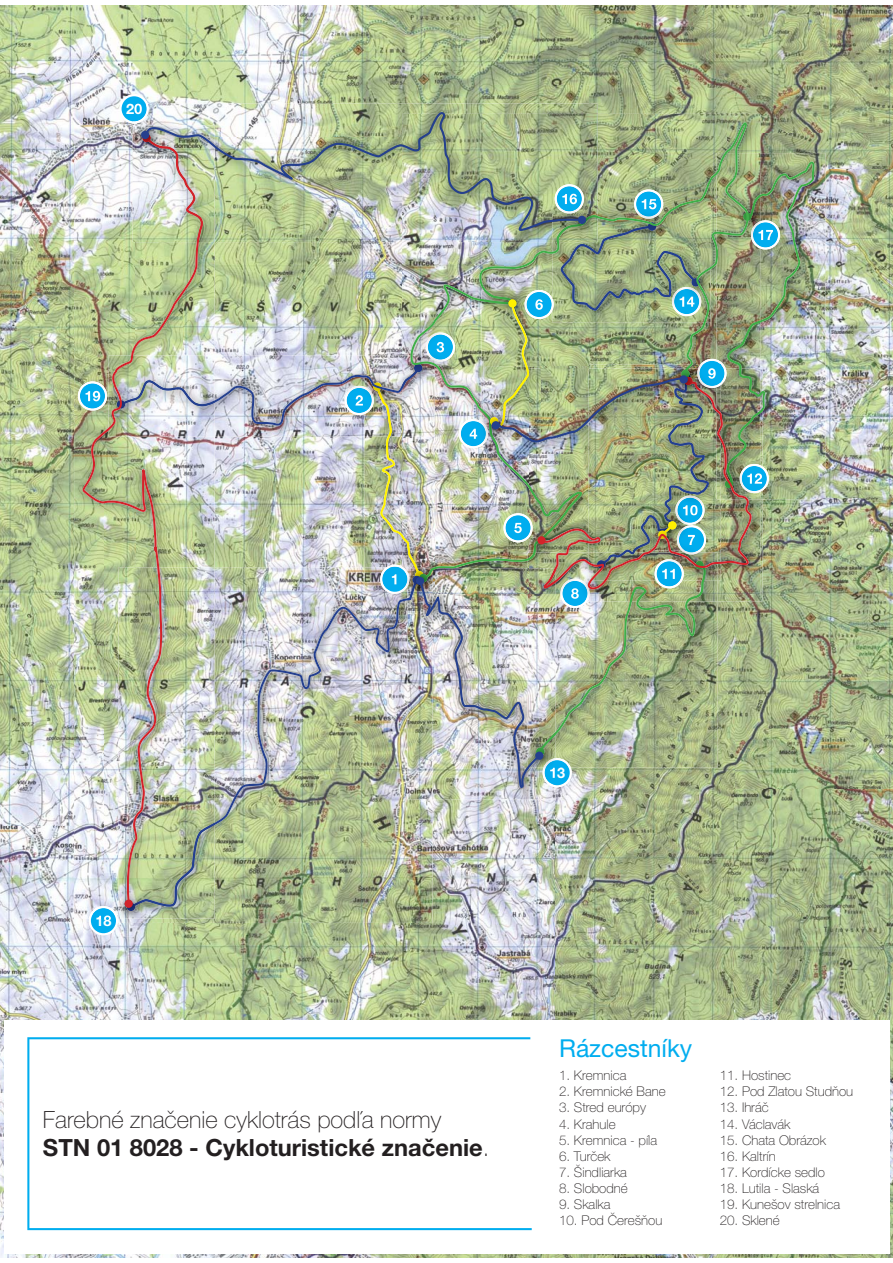
<style>
.page{position:relative;width:893px;height:1263px;background:#fff}
.page>*{position:absolute;margin:0;border:0;box-sizing:border-box;transform-origin:0 0}
.t1{font:24.75px "Helvetica Neue LT Pro";color:#00adef}
.t2{font:100 23.7px/28.5px "Helvetica Neue LT Pro";color:#231f20}
.t3{font:700 14.4px "Helvetica Neue LT Pro";color:#fff}
.t4{font:100 13.35px "Helvetica Neue LT Pro";color:#231f20}
.s1{font-weight:700}
</style>
<div class="page">
<img style="left:0;top:5px;width:83px;height:384px">
<img style="left:83px;top:5px;width:507px;height:120px">
<img style="left:590px;top:5px;width:303px;height:128px">
<img style="left:760px;top:133px;width:133px;height:37px">
<img style="left:825px;top:170px;width:68px;height:328px">
<img style="left:0;top:389px;width:74px;height:437px">
<img style="left:735px;top:498px;width:158px;height:760px">
<img style="left:699px;top:788px;width:36px;height:470px">
<img style="left:554px;top:788px;width:145px;height:470px">
<img style="left:409px;top:799px;width:145px;height:459px">
<img style="left:0;top:826px;width:83px;height:432px">
<img style="left:83px;top:919px;width:326px;height:339px">
<svg style="left:89px;top:919px;width:29px;height:16px"></svg>
<div style="left:4px;top:1020px;width:885px;height:234px;background:#fff"></div>
<img style="left:760px;top:153px;width:65px;height:346px">
<img style="left:597px;top:114px;width:130px;height:8px">
<img style="left:727px;top:114px;width:33px;height:39px">
<img style="left:597px;top:122px;width:152px;height:40px">
<img style="left:188px;top:799px;width:244px;height:124px">
<img style="left:118px;top:919px;width:70px;height:4px">
<img style="left:215px;top:788px;width:203px;height:120px">
<img style="left:407px;top:788px;width:148px;height:11px">
<img style="left:74px;top:125px;width:59px;height:325px">
<img style="left:74px;top:450px;width:30px;height:469px">
<img style="left:78px;top:381px;width:4px;height:30px">
<img style="left:89px;top:906px;width:29px;height:13px">
<img style="left:96px;top:916px;width:15px;height:3px">
<img style="left:118px;top:788px;width:97px;height:131px">
<img style="left:135px;top:823px;width:80px;height:84px">
<svg style="left:127px;top:905px;width:8px;height:6px"></svg>
<img style="left:82px;top:137px;width:121px;height:768px">
<div style="left:125px;top:900px;width:8px;height:8px;background:#d2232a;border-radius:50%"></div>
<img style="left:133px;top:104px;width:464px;height:21px">
<svg style="left:119px;top:94px;width:30px;height:29px"></svg>
<img style="left:583px;top:114px;width:14px;height:48px">
<img style="left:133px;top:125px;width:11px;height:37px">
<img style="left:144px;top:112px;width:439px;height:50px">
<div style="left:141px;top:131px;width:8px;height:8px;background:#25408e;border-radius:50%"></div>
<img style="left:117px;top:162px;width:697px;height:626px">
<div style="left:492px;top:421px;width:8px;height:8px;background:#25408e;border-radius:50%"></div>
<div style="left:680px;top:375px;width:8px;height:9px;background:#25408e;border-radius:50%"></div>
<svg style="left:27px;top:1037px;width:505px;height:193px"></svg>
<p class="t3" style="left:126px;top:102px;width:18px">20</p>
<p class="t3" style="left:95px;top:913px;width:18px">18</p>
<h2 class="t2" style="left:43px;top:1108px;width:448px">Farebné značenie cyklotrás podľa normy<br><span class="s1">STN 01 8028 - Cykloturistické značenie</span>.</h2>
<p class="t3" style="left:549px;top:765px;width:18px">13</p>
<h1 class="t1" style="left:559px;top:1036px;width:135px">Rázcestníky</h1>
<p class="t4" style="left:559px;top:1069px;width:69px">1. Kremnica</p>
<p class="t4" style="left:559px;top:1085px;width:108px">2. Kremnické Bane</p>
<p class="t4" style="left:559px;top:1101px;width:88px">3. Stred európy</p>
<p class="t4" style="left:559px;top:1117px;width:58px">4. Krahule</p>
<p class="t4" style="left:559px;top:1133px;width:100px">5. Kremnica - píla</p>
<p class="t4" style="left:559px;top:1149px;width:53px">6. Turček</p>
<p class="t4" style="left:559px;top:1165px;width:69px">7. Šindliarka</p>
<p class="t4" style="left:559px;top:1181px;width:70px">8. Slobodné</p>
<p class="t4" style="left:559px;top:1197px;width:53px">9. Skalka</p>
<p class="t4" style="left:559px;top:1213px;width:105px">10. Pod Čerešňou</p>
<p class="t4" style="left:720px;top:1069px;width:73px">11. Hostinec</p>
<p class="t4" style="left:720px;top:1085px;width:135px">12. Pod Zlatou Studňou</p>
<p class="t4" style="left:720px;top:1101px;width:50px">13. Ihráč</p>
<p class="t4" style="left:720px;top:1117px;width:72px">14. Václavák</p>
<p class="t4" style="left:720px;top:1133px;width:108px">15. Chata Obrázok</p>
<p class="t4" style="left:720px;top:1149px;width:57px">16. Kaltrín</p>
<p class="t4" style="left:720px;top:1165px;width:107px">17. Kordícke sedlo</p>
<p class="t4" style="left:720px;top:1181px;width:101px">18. Lutila - Slaská</p>
<p class="t4" style="left:720px;top:1197px;width:122px">19. Kunešov strelnica</p>
<p class="t4" style="left:720px;top:1213px;width:62px">20. Sklené</p>
</div>
